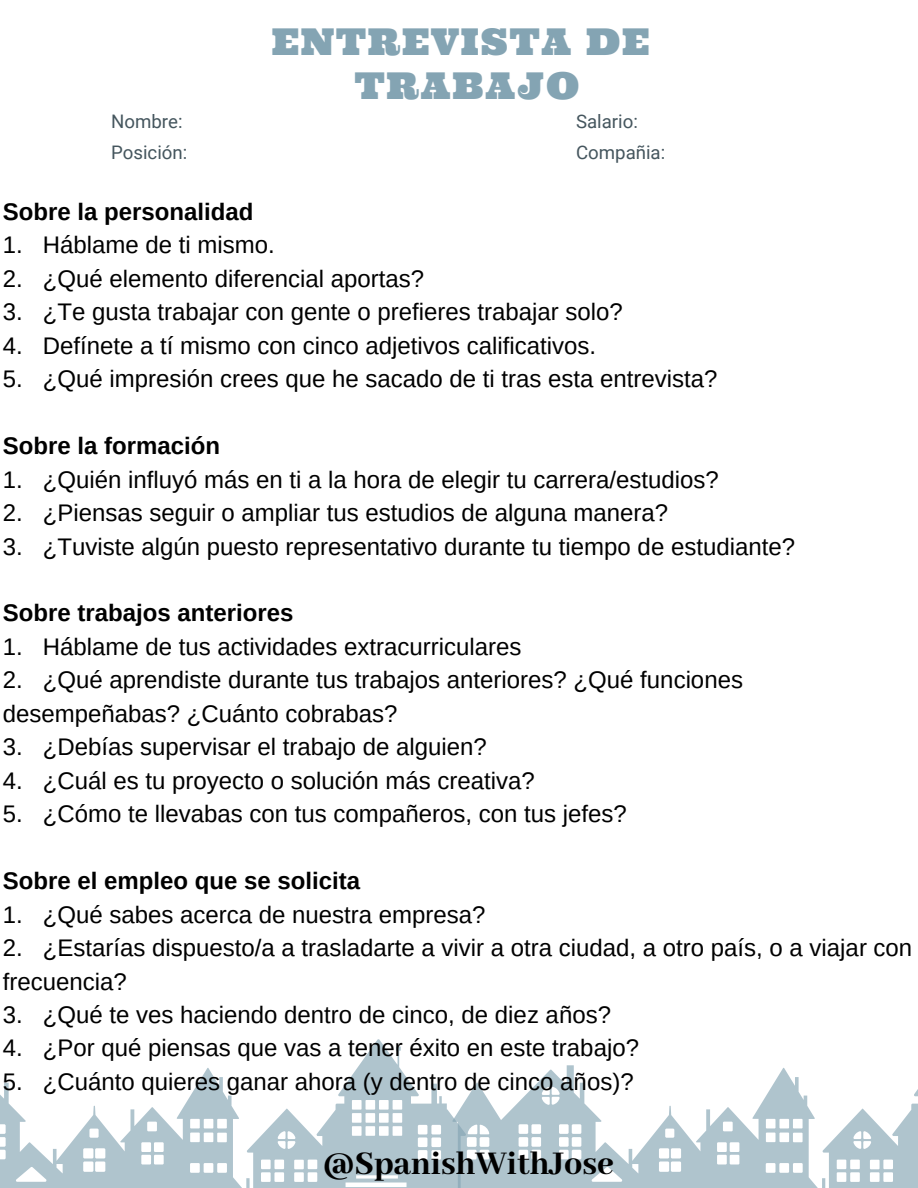
<style>
.page{position:relative;width:918px;height:1188px;background:#fff}
.page>*{position:absolute;margin:0;border:0;box-sizing:border-box;transform-origin:0 0}
.t1{font:37.05px/44px "Ultra";letter-spacing:.05em;color:#84a4b3;text-align:center}
.t2{font:800 36px "Abhaya Libre";color:#000}
.t3{font:24px/33.5px "Arimo";color:#000}
.t4{font:700 24px "Arimo";color:#000}
.t5{font:18.6px/30.8px "Roboto";color:#45565e}
</style>
<div class="page">
<svg style="left:0;top:1040px;width:452px;height:148px"></svg>
<svg style="left:452px;top:1065px;width:466px;height:123px"></svg>
<h1 class="t1" style="left:272px;top:19px;width:379px">ENTREVISTA DE<br>TRABAJO</h1>
<p class="t5" style="left:111px;top:107px;width:78px">Nombre:<br>Posición:</p>
<p class="t5" style="left:576px;top:107px;width:91px">Salario:<br>Compañia:</p>
<p class="t4" style="left:3px;top:198px;width:252px">Sobre la personalidad</p>
<p class="t3" style="left:3px;top:228px;width:273px">1. Háblame de ti mismo.</p>
<p class="t3" style="left:3px;top:262px;width:423px">2. ¿Qué elemento diferencial aportas?</p>
<p class="t3" style="left:3px;top:295px;width:622px">3. ¿Te gusta trabajar con gente o prefieres trabajar solo?</p>
<p class="t3" style="left:3px;top:329px;width:595px">4. Defínete a tí mismo con cinco adjetivos calificativos.</p>
<p class="t3" style="left:3px;top:362px;width:716px">5. ¿Qué impresión crees que he sacado de ti tras esta entrevista?</p>
<p class="t4" style="left:3px;top:432px;width:219px">Sobre la formación</p>
<p class="t3" style="left:3px;top:463px;width:718px">1. ¿Quién influyó más en ti a la hora de elegir tu carrera/estudios?</p>
<p class="t3" style="left:3px;top:496px;width:667px">2. ¿Piensas seguir o ampliar tus estudios de alguna manera?</p>
<p class="t3" style="left:3px;top:529px;width:794px">3. ¿Tuviste algún puesto representativo durante tu tiempo de estudiante?</p>
<p class="t4" style="left:3px;top:600px;width:292px">Sobre trabajos anteriores</p>
<p class="t3" style="left:3px;top:630px;width:520px">1. Háblame de tus actividades extracurriculares</p>
<p class="t3" style="left:3px;top:663px;width:742px">2. ¿Qué aprendiste durante tus trabajos anteriores? ¿Qué funciones desempeñabas? ¿Cuánto cobrabas?</p>
<p class="t3" style="left:3px;top:730px;width:486px">3. ¿Debías supervisar el trabajo de alguien?</p>
<p class="t3" style="left:3px;top:764px;width:534px">4. ¿Cuál es tu proyecto o solución más creativa?</p>
<p class="t3" style="left:3px;top:797px;width:626px">5. ¿Cómo te llevabas con tus compañeros, con tus jefes?</p>
<p class="t4" style="left:3px;top:867px;width:359px">Sobre el empleo que se solicita</p>
<p class="t3" style="left:3px;top:898px;width:484px">1. ¿Qué sabes acerca de nuestra empresa?</p>
<p class="t3" style="left:3px;top:931px;width:911px">2. ¿Estarías dispuesto/a a trasladarte a vivir a otra ciudad, a otro país, o a viajar con frecuencia?</p>
<p class="t3" style="left:3px;top:998px;width:610px">3. ¿Qué te ves haciendo dentro de cinco, de diez años?</p>
<p class="t3" style="left:3px;top:1031px;width:638px">4. ¿Por qué piensas que vas a tener éxito en este trabajo?</p>
<p class="t3" style="left:3px;top:1065px;width:632px">5. ¿Cuánto quieres ganar ahora (y dentro de cinco años)?</p>
<h2 class="t2" style="left:323px;top:1143px;width:292px">@SpanishWithJose</h2>
</div>
